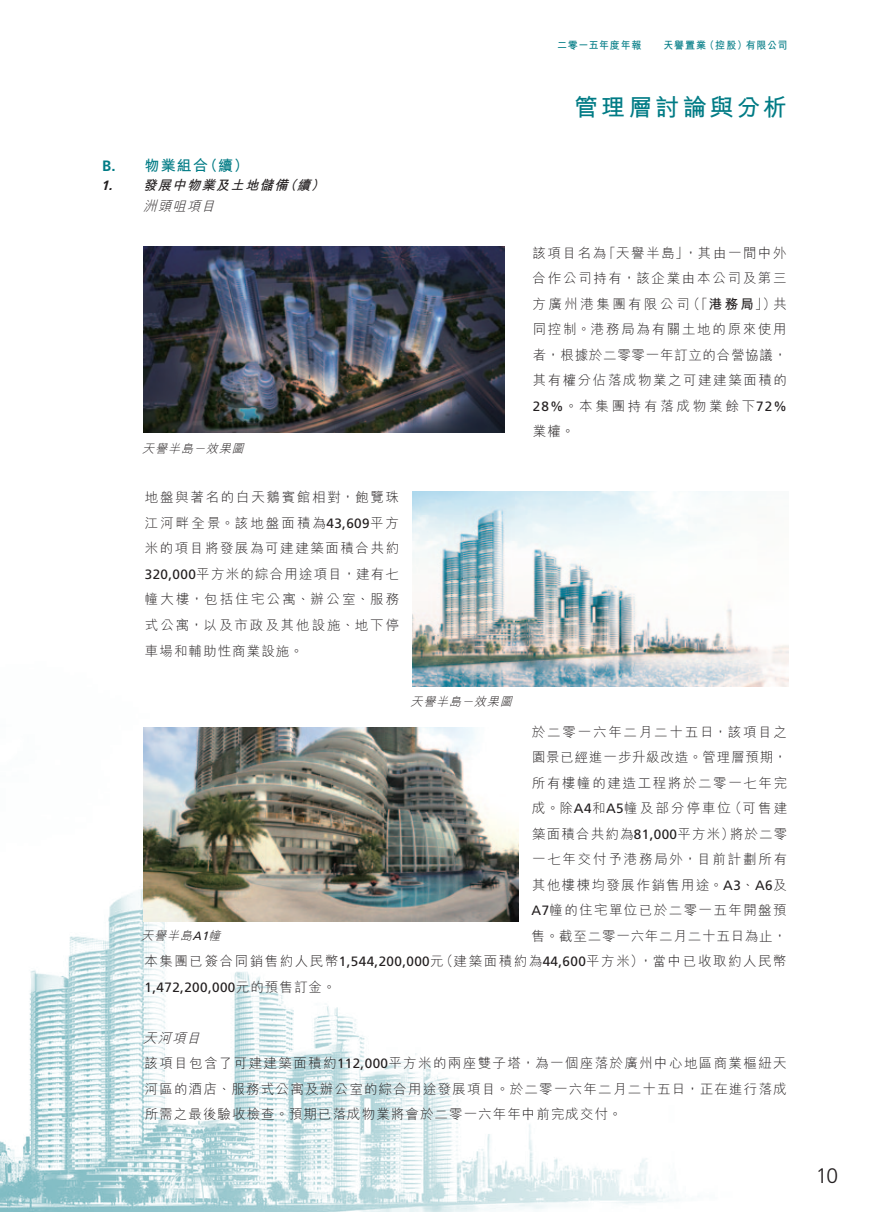
<style>
.page{position:relative;width:893px;height:1212px;background:#fff}
.page>*{position:absolute;margin:0;border:0;box-sizing:border-box;transform-origin:0 0}
.t1{font:700 24px "M Hei HK";letter-spacing:.13em;color:#007b85}
.t2{font:300 21px "Frutiger LT Std";color:#231f20}
.t3{font:700 15px "M Hei HK";color:#007b85}
.t4{font:700 15px "Frutiger LT Std";color:#007b85}
.t5{font:300 13.5px/25.5px "M Hei HK";letter-spacing:.105em;color:#231f20;text-align:justify}
.t6{font:300 13.5px/25.5px "M Hei HK";letter-spacing:.125em;color:#231f20}
.t7{font:13.5px "Frutiger LT Std";letter-spacing:.03em;color:#231f20}
.t8{font:300 13.5px/25.5px "M Hei HK";letter-spacing:.16em;color:#231f20}
.t9{font:300 13.5px "M Hei HK";letter-spacing:.06em;color:#231f20}
.t10{font:300 13.5px "M Hei HK";letter-spacing:.085em;color:#231f20}
.t11{font:300 13.5px "M Hei HK";letter-spacing:.13em;color:#231f20}
.t12{font:italic 700 13.5px "M Hei HK";color:#231f20}
.t13{font:italic 300 13.5px "M Hei HK";color:#231f20}
.t14{font:italic 700 13.5px "Frutiger LT Std";color:#231f20}
.t15{font:italic 300 12px "M Hei HK";color:#231f20}
.t16{font:700 10.5px "M Hei HK";letter-spacing:.08em;color:#007b85;scale:.95 1}
.s1{font-family:"Frutiger LT Std";font-weight:400}
.s2{font-weight:700}
.s3{font-family:"M Hei HK";font-weight:300}
.s4{font-style:italic}
</style>
<div class="page">
<img style="left:0;top:246px;width:789px;height:966px">
<img style="left:412px;top:491px;width:376px;height:195px">
<img style="left:143px;top:727px;width:376px;height:194px">
<img style="left:144px;top:246px;width:360px;height:186px">
<p class="t4" style="left:102px;top:157px;width:15px">B.</p>
<p class="t14" style="left:101px;top:178px;width:17px">1.</p>
<p class="t16" style="left:557px;top:37px;width:90px">二零一五年度年報</p>
<p class="t16" style="left:705px;top:37px;width:89px">（控股）有限公司</p>
<p class="t16" style="left:663px;top:37px;width:47px">天譽置業</p>
<p class="t3" style="left:145px;top:154px;width:65px">物業組合</p>
<p class="t3" style="left:203px;top:154px;width:47px">（續(</p>
<p class="t12" style="left:143px;top:176px;width:173px">發展中物業及土地儲備續</p>
<p class="t12" style="left:283px;top:176px;width:20px">（</p>
<p class="t12" style="left:311px;top:176px;width:20px">(</p>
<p class="t13" style="left:143px;top:197px;width:78px">洲頭咀項目</p>
<p class="t15" style="left:142px;top:440px;width:57px">天譽半島</p>
<p class="t15" style="left:206px;top:440px;width:44px">效果圖</p>
<p class="t15" style="left:193px;top:440px;width:18px">－</p>
<p class="t5" style="left:145px;top:484px;width:256px">地盤與著名的白天鵝賓館相對，飽覽珠江河畔全景。該地盤面積為<span class="s1">43,609</span>平方米的項目將發展為可建建築面積合共約<span class="s1">320,000</span>平方米的綜合用途項目，建有七幢大樓，包括住宅公寓、辦公室、服務式公寓，以及市政及其他設施、地下停車場和輔助性商業設施。</p>
<p class="t15" style="left:410px;top:693px;width:57px">天譽半島</p>
<p class="t15" style="left:474px;top:693px;width:44px">效果圖</p>
<p class="t15" style="left:462px;top:693px;width:18px">－</p>
<h1 class="t1" style="left:574px;top:90px;width:214px">管理層討論與分析</h1>
<p class="t5" style="left:602px;top:240px;width:88px">「天譽半島」</p>
<p class="t5" style="left:684px;top:240px;width:104px">，其由一間中外</p>
<p class="t5" style="left:533px;top:240px;width:75px">該項目名為</p>
<p class="t6" style="left:533px;top:265px;width:256px">合作公司持有，該企業由本公司及第三</p>
<p class="t5" style="left:773px;top:291px;width:15px">共</p>
<p class="t5" style="left:687px;top:291px;width:90px">（「<span class="s2">港務局</span>」）</p>
<p class="t6" style="left:533px;top:291px;width:256px">方廣州港集團有限公司<br>同控制。港務局為有關土地的原來使用者，根據於二零零一年訂立的合營協議，其有權分佔落成物業之可建建築面積的<br><span class="s1">28%</span>。本集團持有落成物業餘下<span class="s1">72%</span>業權。</p>
<p class="t5" style="left:532px;top:718px;width:257px;text-align:right">於二零一六年二月二十五日，該項目之園景已經進一步升級改造。管理層預期，所有樓幢的建造工程將於二零一七年完（可售建</p>
<p class="t8" style="left:730px;top:795px;width:59px;text-indent:-198px">成。除<span class="s1">A4</span>和<span class="s1">A5</span>幢及部分停車位<br>將於二零</p>
<p class="t10" style="left:532px;top:824px;width:204px">築面積合共約為<span class="s1">81,000</span>平方米）</p>
<p class="t11" style="left:532px;top:849px;width:257px">一七年交付予港務局外，目前計劃所有</p>
<p class="t5" style="left:532px;top:871px;width:256px">其他樓棟均發展作銷售用途。 <span class="s1">A</span> 、<span class="s1">3 A</span> 及<span class="s1">6</span></p>
<p class="t5" style="left:532px;top:897px;width:257px"><span class="s1">A7</span>幢的住宅單位已於二零一五年開盤預</p>
<p class="t9" style="left:531px;top:926px;width:257px">售。截至二零一六年二月二十五日為止，</p>
<p class="t5" style="left:639px;top:948px;width:149px">，當中已收取約人民幣</p>
<p class="t15" style="left:141px;top:927px;width:65px">天譽半島<span class="s1">A</span></p>
<p class="t15" style="left:201px;top:927px;width:25px">幢<span class="s1">1</span></p>
<p class="t5" style="left:440px;top:948px;width:205px">（建築面積約為<span class="s1">44,600</span>平方米）</p>
<p class="t5" style="left:145px;top:948px;width:301px">本集團已簽合同銷售約人民幣<span class="s1">1,544,200,000</span>元</p>
<p class="t7" style="left:145px;top:979px;width:193px">1,472,200,000<span class="s3">元的預售訂金。</span></p>
<p class="t5" style="left:143px;top:1024px;width:645px;text-align:left"><span class="s4">天河項目<br></span>該項目包含了可建建築面積約<span class="s1">112,000</span>平方米的兩座雙子塔，為一個座落於廣州中心地區商業樞紐天河區的酒店、服務式公寓及辦公室的綜合用途發展項目。於二零一六年二月二十五日，正在進行落成所需之最後驗收檢查。預期已落成物業將會於二零一六年年中前完成交付。</p>
<h2 class="t2" style="left:816px;top:1164px;width:24px">10</h2>
</div>
